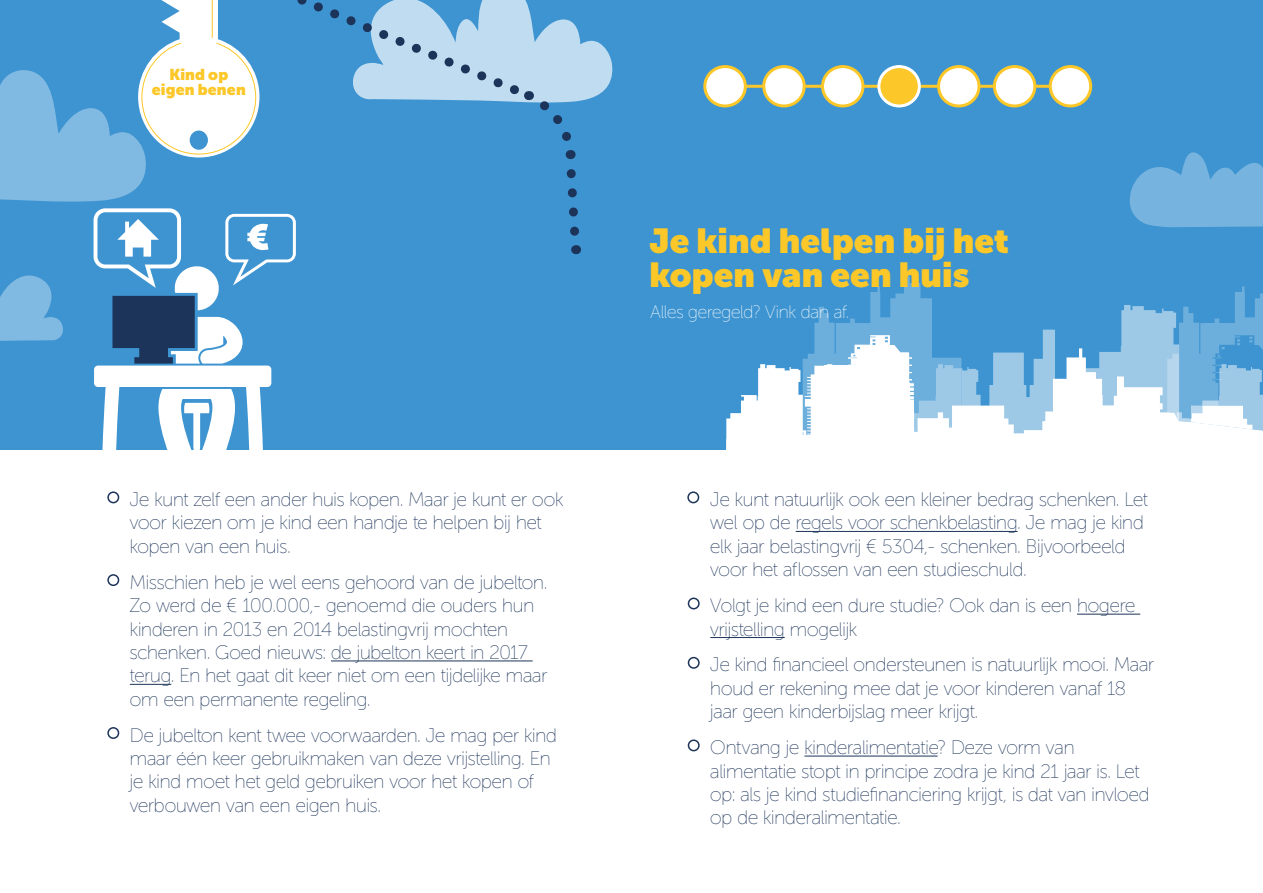
<style>
.page{position:relative;width:1263px;height:893px;background:#3d94d1}
.page>*{position:absolute;margin:0;border:0;box-sizing:border-box;transform-origin:0 0}
.t1{font:900 34.5px/34.5px "Museo Sans Display";color:#fcc728}
.t2{font:300 19.5px/23.4px "Museo Sans Display";letter-spacing:-.005em;color:#1c3459}
.t3{font:300 18px "Museo Sans Display";letter-spacing:-.005em;color:#fff}
.t4{font:900 15.6px/15.6px "Museo Sans Display";letter-spacing:.01em;color:#fcc728;text-align:center}
</style>
<div class="page">
<div style="left:0;top:450px;width:1263px;height:443px;background:#fff"></div>
<hr style="left:1077px;top:614px;width:63px;height:1px;background:#1c3459">
<hr style="left:710px;top:637px;width:75px;height:1px;background:#1c3459">
<hr style="left:804px;top:756px;width:134px;height:1px;background:#1c3459">
<hr style="left:331px;top:660px;width:202px;height:1px;background:#1c3459">
<hr style="left:130px;top:684px;width:41px;height:1px;background:#1c3459">
<hr style="left:796px;top:531px;width:221px;height:1px;background:#1c3459">
<div style="left:107px;top:491px;width:12px;height:12px;border:2px solid #1c3459;border-radius:50%"></div>
<div style="left:688px;top:598px;width:12px;height:11px;border:2px solid #1c3459;border-radius:50%"></div>
<div style="left:107px;top:727px;width:12px;height:12px;border:2px solid #1c3459;border-radius:50%"></div>
<div style="left:688px;top:657px;width:12px;height:12px;border:2px solid #1c3459;border-radius:50%"></div>
<div style="left:688px;top:739px;width:12px;height:12px;border:2px solid #1c3459;border-radius:50%"></div>
<div style="left:107px;top:574px;width:12px;height:12px;border:2px solid #1c3459;border-radius:50%"></div>
<div style="left:687px;top:491px;width:12px;height:12px;border:2px solid #1c3459;border-radius:50%"></div>
<svg style="left:726px;top:276px;width:537px;height:174px"></svg>
<svg style="left:0;top:0;width:613px;height:450px"></svg>
<svg style="left:1129px;top:152px;width:134px;height:75px"></svg>
<hr style="left:725px;top:85px;width:345px;height:3px;background:#fcc728">
<div style="left:705px;top:67px;width:40px;height:39px;background:#fff;border-radius:50%"></div>
<div style="left:703px;top:65px;width:44px;height:42px;border:3px solid #fcc728;border-radius:50%"></div>
<div style="left:764px;top:67px;width:40px;height:39px;background:#fff;border-radius:50%"></div>
<div style="left:762px;top:65px;width:44px;height:42px;border:3px solid #fcc728;border-radius:50%"></div>
<div style="left:822px;top:67px;width:41px;height:39px;background:#fff;border-radius:50%"></div>
<div style="left:821px;top:65px;width:43px;height:42px;border:3px solid #fcc728;border-radius:50%"></div>
<div style="left:938px;top:67px;width:41px;height:39px;background:#fff;border-radius:50%"></div>
<div style="left:937px;top:65px;width:43px;height:42px;border:3px solid #fcc728;border-radius:50%"></div>
<div style="left:994px;top:67px;width:41px;height:39px;background:#fff;border-radius:50%"></div>
<div style="left:993px;top:65px;width:43px;height:42px;border:3px solid #fcc728;border-radius:50%"></div>
<div style="left:1050px;top:67px;width:41px;height:39px;background:#fff;border-radius:50%"></div>
<div style="left:1049px;top:65px;width:43px;height:42px;border:3px solid #fcc728;border-radius:50%"></div>
<div style="left:879px;top:67px;width:40px;height:39px;background:#fcc728;border-radius:50%"></div>
<div style="left:877px;top:65px;width:44px;height:42px;border:3px solid #fff;border-radius:50%"></div>
<p class="t4" style="left:152px;top:66px;width:95px">Kind op eigen benen</p>
<p class="t2" style="left:130px;top:488px;width:435px">Je kunt zelf een ander huis kopen. Maar je kunt er ook voor kiezen om je kind een handje te helpen bij het kopen van een huis.</p>
<p class="t2" style="left:130px;top:571px;width:419px">Misschien heb je wel eens gehoord van de jubelton.<br>Zo werd de € 100.000,- genoemd die ouders hun kinderen in 2013 en 2014 belastingvrij mochten schenken. Goed nieuws: de jubelton keert in 2017 terug. En het gaat dit keer niet om een tijdelijke maar om een permanente regeling.</p>
<p class="t2" style="left:130px;top:723px;width:428px">De jubelton kent twee voorwaarden. Je mag per kind maar één keer gebruikmaken van deze vrijstelling. En je kind moet het geld gebruiken voor het kopen of verbouwen van een eigen huis.</p>
<h1 class="t1" style="left:649px;top:224px;width:361px">Je kind helpen bij het kopen van een huis</h1>
<p class="t3" style="left:650px;top:303px;width:200px">Alles geregeld? Vink dan af.</p>
<p class="t2" style="left:710px;top:488px;width:439px">Je kunt natuurlijk ook een kleiner bedrag schenken. Let wel op de regels voor schenkbelasting. Je mag je kind elk jaar belastingvrij € 5304,- schenken. Bijvoorbeeld voor het aflossen van een studieschuld.</p>
<p class="t2" style="left:710px;top:594px;width:426px">Volgt je kind een dure studie? Ook dan is een hogere vrijstelling mogelijk</p>
<p class="t2" style="left:710px;top:653px;width:445px">Je kind financieel ondersteunen is natuurlijk mooi. Maar houd er rekening mee dat je voor kinderen vanaf 18 jaar geen kinderbijslag meer krijgt.</p>
<p class="t2" style="left:710px;top:736px;width:441px">Ontvang je kinderalimentatie? Deze vorm van alimentatie stopt in principe zodra je kind 21 jaar is. Let op: als je kind studiefinanciering krijgt, is dat van invloed op de kinderalimentatie.</p>
</div>
